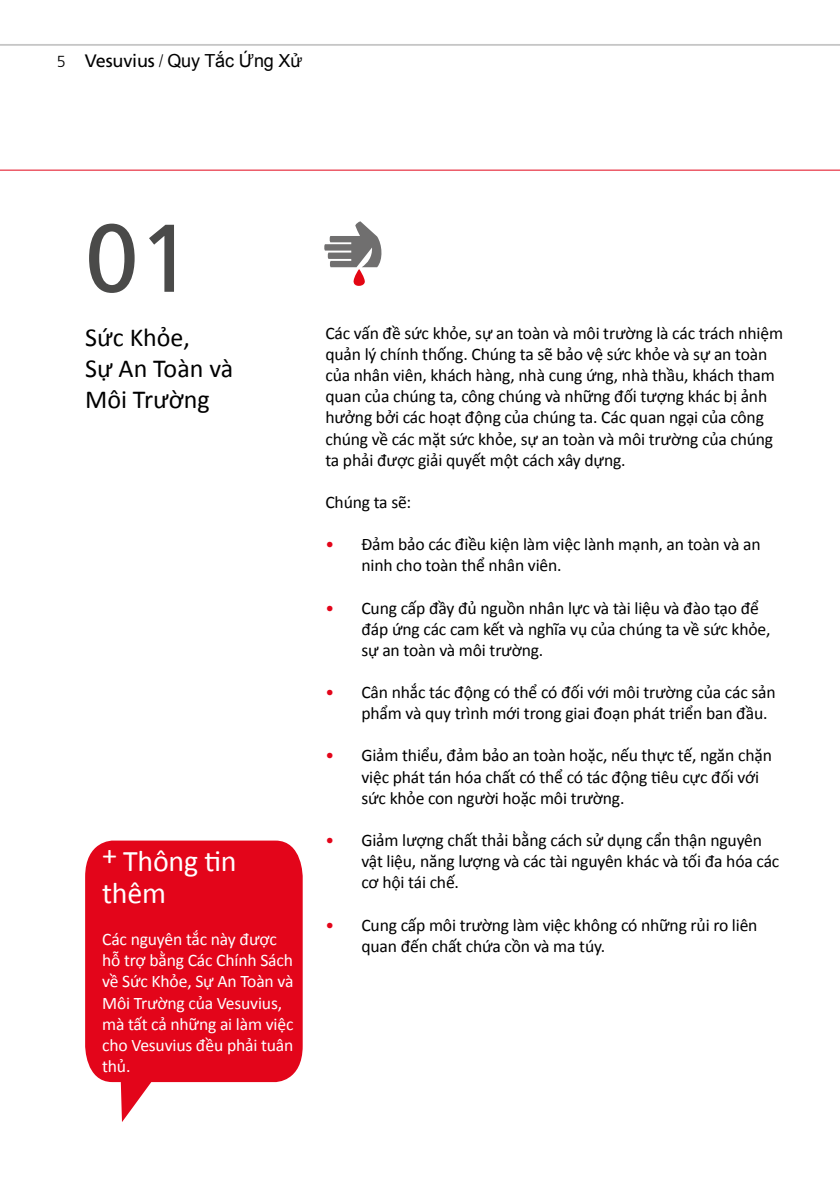
<style>
.page{position:relative;width:840px;height:1191px;background:#fff}
.page>*{position:absolute;margin:0;border:0;box-sizing:border-box;transform-origin:0 0}
.t1{font:96px "Frutiger LT Std";color:#4a4a49}
.t2{font:30px/32px "Calibri";letter-spacing:-.01em;color:#fff}
.t3{font:26px/31.2px "Calibri";color:#000}
.t4{font:18px "Arial";letter-spacing:-.01em;color:#000}
.t5{font:17.6px/21.2px "Calibri";letter-spacing:-.01em;color:#000}
.t6{font:17.6px/21.2px "Calibri";letter-spacing:-.01em;color:#fff}
.s1{font-family:"Frutiger LT Std";font-weight:300;font-size:16px}
.s2{font-family:"Frutiger LT Std"}
.s3{font-family:"Frutiger LT Std";font-weight:300;font-stretch:condensed}
.s4{color:#e3051a}
</style>
<div class="page">
<hr style="left:0;top:44px;width:839px;height:2px;background:#ccc">
<hr style="left:0;top:170px;width:839px;height:1px;background:#e3051a">
<svg style="left:324px;top:221px;width:58px;height:65px"></svg>
<svg style="left:85px;top:840px;width:217px;height:282px;background:#e7293b"></svg>
<p class="t4" style="left:57px;top:49px;width:247px"><span class="s1">5</span> <span class="s2">Vesuvius</span> <span class="s3">/</span> Quy Tắc Ứng Xử</p>
<h1 class="t1" style="left:85px;top:202px;width:108px">01</h1>
<h3 class="t3" style="left:85px;top:321px;width:149px">Sức Khỏe,<br>Sự An Toàn và<br>Môi Trường</h3>
<h2 class="t2" style="left:102px;top:844px;width:136px">+ Thông tin thêm</h2>
<p class="t6" style="left:102px;top:928px;width:193px">Các nguyên tắc này được hỗ trợ bằng Các Chính Sách về Sức Khỏe, Sự An Toàn và<br>Môi Trường của Vesuvius, mà tất cả những ai làm việc cho Vesuvius đều phải tuân thủ.</p>
<p class="t5" style="left:325px;top:322px;width:459px">Các vấn đề sức khỏe, sự an toàn và môi trường là các trách nhiệm quản lý chính thống. Chúng ta sẽ bảo vệ sức khỏe và sự an toàn của nhân viên, khách hàng, nhà cung ứng, nhà thầu, khách tham quan của chúng ta, công chúng và những đối tượng khác bị ảnh hưởng bởi các hoạt động của chúng ta. Các quan ngại của công chúng về các mặt sức khỏe, sự an toàn và môi trường của chúng ta phải được giải quyết một cách xây dựng.</p>
<p class="t5" style="left:325px;top:491px;width:87px">Chúng ta sẽ:</p>
<p class="t5" style="left:361px;top:533px;width:400px;text-indent:-36px"><span class="s4">•</span> Đảm bảo các điều kiện làm việc lành mạnh, an toàn và an ninh cho toàn thể nhân viên.</p>
<p class="t5" style="left:361px;top:596px;width:410px;text-indent:-36px"><span class="s4">•</span> Cung cấp đầy đủ nguồn nhân lực và tài liệu và đào tạo để đáp ứng các cam kết và nghĩa vụ của chúng ta về sức khỏe, sự an toàn và môi trường.</p>
<p class="t5" style="left:361px;top:681px;width:415px;text-indent:-36px"><span class="s4">•</span> Cân nhắc tác động có thể có đối với môi trường của các sản phẩm và quy trình mới trong giai đoạn phát triển ban đầu.</p>
<p class="t5" style="left:361px;top:744px;width:412px;text-indent:-36px"><span class="s4">•</span> Giảm thiểu, đảm bảo an toàn hoặc, nếu thực tế, ngăn chặn việc phát tán hóa chất có thể có tác động tiêu cực đối với sức khỏe con người hoặc môi trường.</p>
<p class="t5" style="left:361px;top:829px;width:419px;text-indent:-36px"><span class="s4">•</span> Giảm lượng chất thải bằng cách sử dụng cẩn thận nguyên vật liệu, năng lượng và các tài nguyên khác và tối đa hóa các cơ hội tái chế.</p>
<p class="t5" style="left:361px;top:913px;width:397px;text-indent:-36px"><span class="s4">•</span> Cung cấp môi trường làm việc không có những rủi ro liên quan đến chất chứa cồn và ma túy.</p>
</div>
